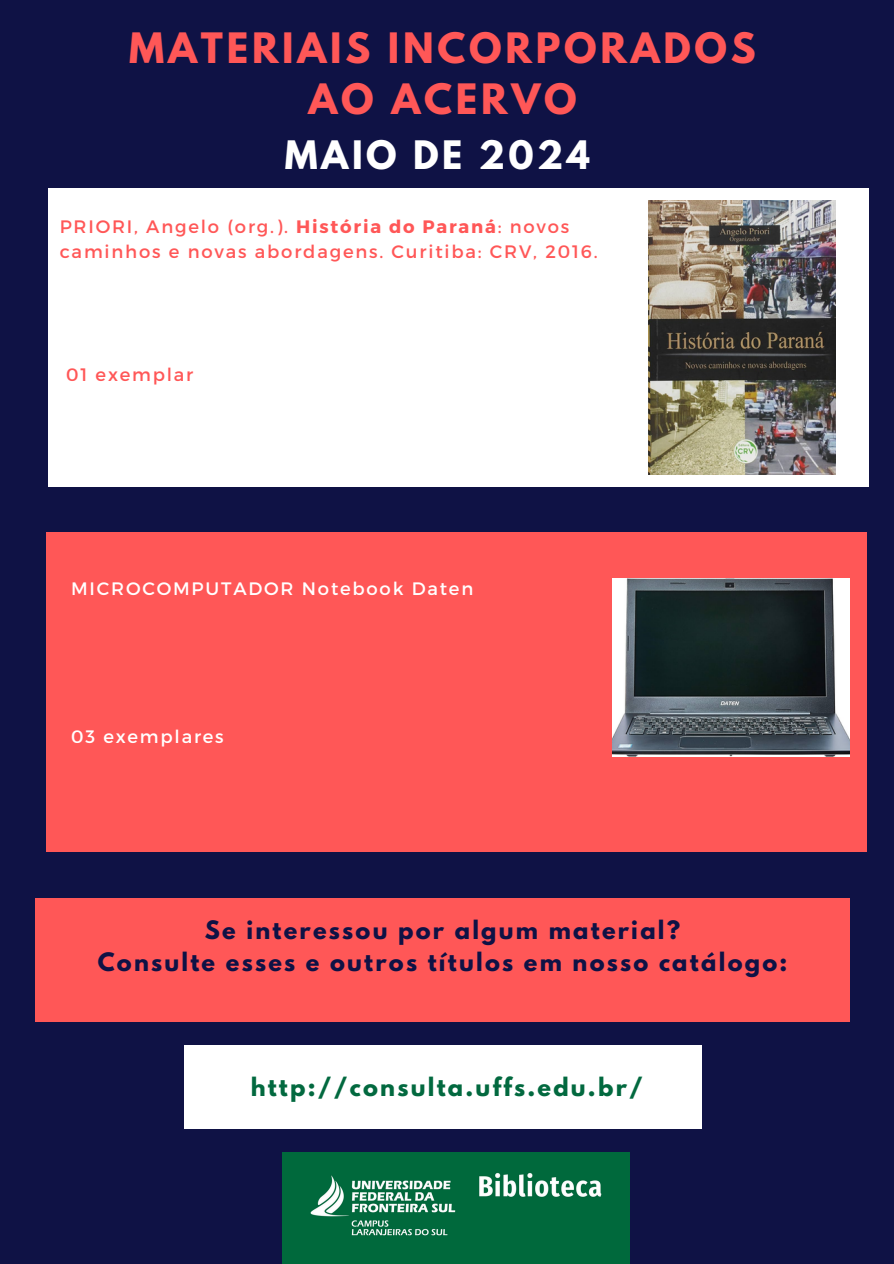
<style>
.page{position:relative;width:894px;height:1264px;background:#fff}
.page>*{position:absolute;margin:0;border:0;box-sizing:border-box;transform-origin:0 0}
.t1{font:700 37.05px/51.2px "League Spartan";letter-spacing:.1em;color:#ff5757;text-align:center}
.t2{font:700 34.8px "League Spartan";letter-spacing:.1em;color:#fff}
.t3{font:700 22.5px/31.5px "League Spartan";letter-spacing:.1em;color:#0f1245;text-align:center}
.t4{font:700 22.5px "League Spartan";letter-spacing:.1em;color:#02693f}
.t5{font:18px/24.8px "Montserrat";letter-spacing:.1em;color:#ff5757}
.t6{font:18px "Montserrat";letter-spacing:.1em;color:#fff}
.s1{font-weight:700}
</style>
<div class="page">
<div style="left:0;top:0;width:893px;height:1263px;background:#0f1245"></div>
<img style="left:282px;top:1152px;width:347px;height:111px">
<div style="left:36px;top:898px;width:813px;height:123px;background:#ff5757"></div>
<hr style="left:35px;top:898px;width:1px;height:123px;background:#ff5757">
<div style="left:184px;top:1045px;width:517px;height:83px;background:#fff"></div>
<div style="left:49px;top:188px;width:819px;height:298px;background:#fff"></div>
<div style="left:46px;top:532px;width:819px;height:319px;background:#ff5757"></div>
<img style="left:648px;top:201px;width:187px;height:273px">
<img style="left:612px;top:578px;width:236px;height:178px">
<p class="t1" style="left:129px;top:27px;width:628px">MATERIAIS INCORPORADOS<br>AO ACERVO</p>
<p class="t2" style="left:285px;top:138px;width:306px">MAIO DE 2024</p>
<p class="t5" style="left:60px;top:213px;width:539px">PRIORI, Angelo (org.). <span class="s1">História do Paraná</span>: novos caminhos e novas abordagens. Curitiba: CRV, 2016.</p>
<p class="t5" style="left:66px;top:362px;width:129px">01 exemplar</p>
<h3 class="t6" style="left:71px;top:576px;width:403px">MICROCOMPUTADOR Notebook Daten</h3>
<p class="t6" style="left:71px;top:725px;width:154px">03 exemplares</p>
<p class="t3" style="left:98px;top:917px;width:691px">Se interessou por algum material?<br>Consulte esses e outros títulos em nosso catálogo:</p>
<p class="t4" style="left:250px;top:1075px;width:393px">http://consulta.uffs.edu.br/</p>
</div>
